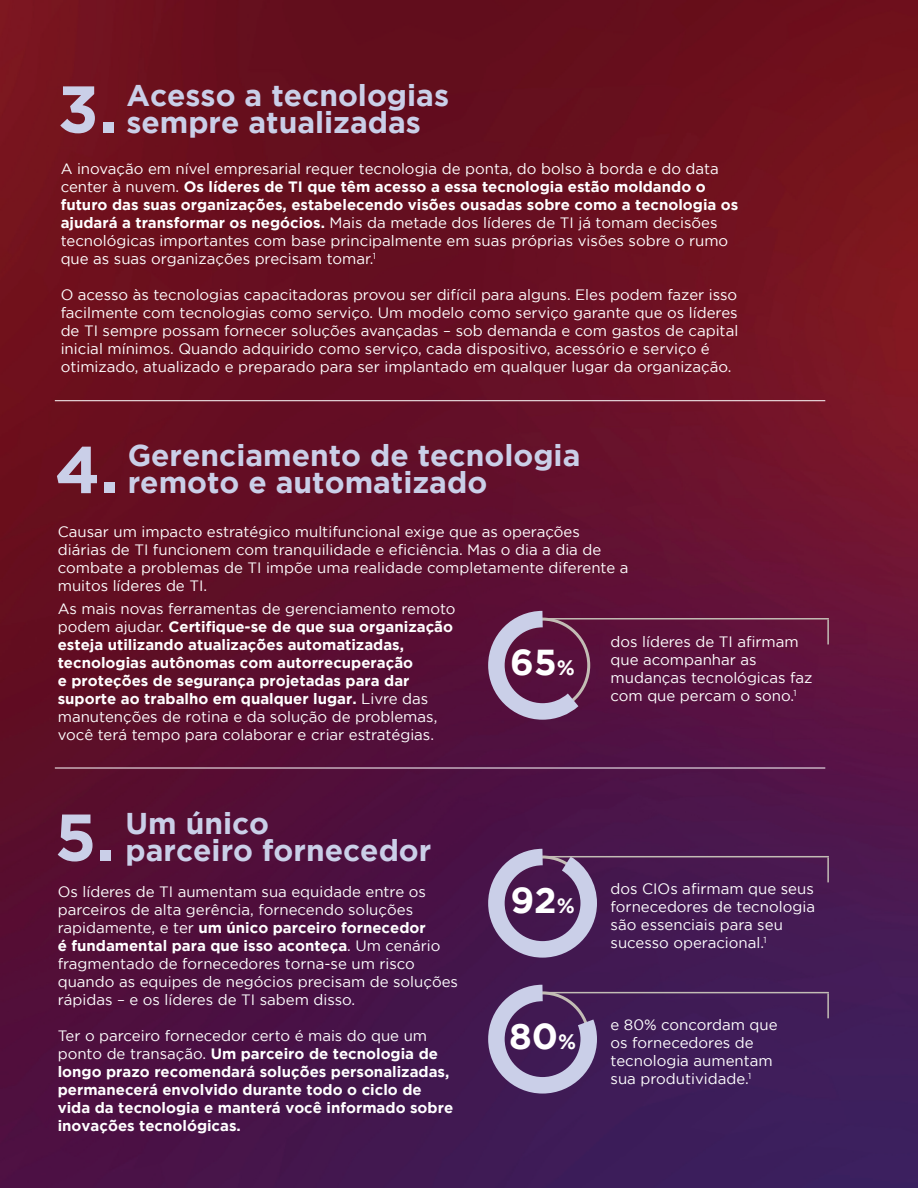
<style>
.page{position:relative;width:918px;height:1188px;background:#fff}
.page>*{position:absolute;margin:0;border:0;box-sizing:border-box;transform-origin:0 0}
.callout{font:700 66px "Gotham";color:#cacfe8}
.callout-2{font:700 36px "Gotham";color:#fff}
.t1{font:700 30px "Gotham";color:#cacfe8}
.t2{font:15px/18px "Gotham";color:#fff}
.t3{font:700 15px/18px "Gotham";color:#fff}
.s1{font-weight:700}
.s2{font-weight:400}
.s3{font-size:21px}
</style>
<div class="page">
<img style="left:0;top:0;width:918px;height:1188px">
<svg style="left:480px;top:841px;width:125px;height:125px;background:#6b4a78"></svg>
<hr style="left:543px;top:856px;width:286px;height:1px;background:#c3bdb5">
<hr style="left:827px;top:857px;width:2px;height:25px;background:#c3bdb5">
<svg style="left:480px;top:976px;width:125px;height:126px;background:#634878"></svg>
<hr style="left:543px;top:992px;width:286px;height:1px;background:#c3bdb5">
<hr style="left:827px;top:993px;width:2px;height:25px;background:#c3bdb5">
<svg style="left:480px;top:603px;width:116px;height:125px;background:#703a61"></svg>
<hr style="left:543px;top:618px;width:286px;height:2px;background:#c3bdb5">
<hr style="left:827px;top:620px;width:2px;height:24px;background:#c3bdb5">
<hr style="left:55px;top:768px;width:770px;height:1px;background:#fff">
<hr style="left:55px;top:400px;width:770px;height:1px;background:#fff">
<p class="callout" style="left:58px;top:71px;width:61px">3.</p>
<p class="t1" style="left:126px;top:78px;width:324px">Acesso a tecnologias</p>
<p class="t1" style="left:126px;top:105px;width:296px">sempre atualizadas</p>
<p class="t2" style="left:61px;top:160px;width:679px">A inovação em nível empresarial requer tecnologia de ponta, do bolso à borda e do data center à nuvem. <span class="s1">Os líderes de TI que têm acesso a essa tecnologia estão moldando o futuro das suas organizações, estabelecendo visões ousadas sobre como a tecnologia os ajudará a transformar os negócios.</span> Mais da metade dos líderes de TI já tomam decisões tecnológicas importantes com base principalmente em suas próprias visões sobre o rumo que as suas organizações precisam tomar.<sup>1</sup></p>
<p class="t2" style="left:61px;top:286px;width:679px">O acesso às tecnologias capacitadoras provou ser difícil para alguns. Eles podem fazer isso facilmente com tecnologias como serviço. Um modelo como serviço garante que os líderes de TI sempre possam fornecer soluções avançadas – sob demanda e com gastos de capital inicial mínimos. Quando adquirido como serviço, cada dispositivo, acessório e serviço é otimizado, atualizado e preparado para ser implantado em qualquer lugar da organização.</p>
<p class="callout" style="left:55px;top:432px;width:66px">4.</p>
<p class="t1" style="left:128px;top:438px;width:454px">Gerenciamento de tecnologia</p>
<p class="t1" style="left:128px;top:465px;width:361px">remoto e automatizado</p>
<p class="t2" style="left:58px;top:522px;width:572px">Causar um impacto estratégico multifuncional exige que as operações diárias de TI funcionem com tranquilidade e eficiência. Mas o dia a dia de combate a problemas de TI impõe uma realidade completamente diferente a muitos líderes de TI.</p>
<p class="t3" style="left:58px;top:600px;width:399px"><span class="s2">As mais novas ferramentas de gerenciamento remoto podem ajudar.</span> Certifique-se de que sua organização esteja utilizando atualizações automatizadas, tecnologias autônomas com autorrecuperação<br>e proteções de segurança projetadas para dar suporte ao trabalho em qualquer lugar. <span class="s2">Livre das manutenções de rotina e da solução de problemas, você terá tempo para colaborar e criar estratégias.</span></p>
<p class="callout" style="left:55px;top:799px;width:62px">5.</p>
<p class="t1" style="left:126px;top:806px;width:145px">Um único</p>
<p class="t1" style="left:126px;top:833px;width:307px">parceiro fornecedor</p>
<p class="t2" style="left:58px;top:882px;width:402px">Os líderes de TI aumentam sua equidade entre os parceiros de alta gerência, fornecendo soluções rapidamente, e ter <span class="s1">um único parceiro fornecedor<br>é fundamental para que isso aconteça</span>. Um cenário fragmentado de fornecedores torna-se um risco quando as equipes de negócios precisam de soluções rápidas – e os líderes de TI sabem disso.</p>
<p class="t3" style="left:58px;top:1026px;width:397px"><span class="s2">Ter o parceiro fornecedor certo é mais do que um ponto de transação.</span> Um parceiro de tecnologia de longo prazo recomendará soluções personalizadas, permanecerá envolvido durante todo o ciclo de vida da tecnologia e manterá você informado sobre inovações tecnológicas.</p>
<p class="callout-2" style="left:510px;top:642px;width:66px">65<span class="s3">%</span></p>
<p class="t2" style="left:611px;top:632px;width:203px">dos líderes de TI afirmam que acompanhar as mudanças tecnológicas faz com que percam o sono.<sup>1</sup></p>
<p class="callout-2" style="left:510px;top:880px;width:66px">92<span class="s3">%</span></p>
<p class="t2" style="left:611px;top:879px;width:206px">dos CIOs afirmam que seus fornecedores de tecnologia são essenciais para seu sucesso operacional.<sup>1</sup></p>
<p class="callout-2" style="left:509px;top:1016px;width:69px">80<span class="s3">%</span></p>
<p class="t2" style="left:611px;top:1015px;width:169px">e 80% concordam que os fornecedores de tecnologia aumentam sua produtividade.<sup>1</sup></p>
</div>
